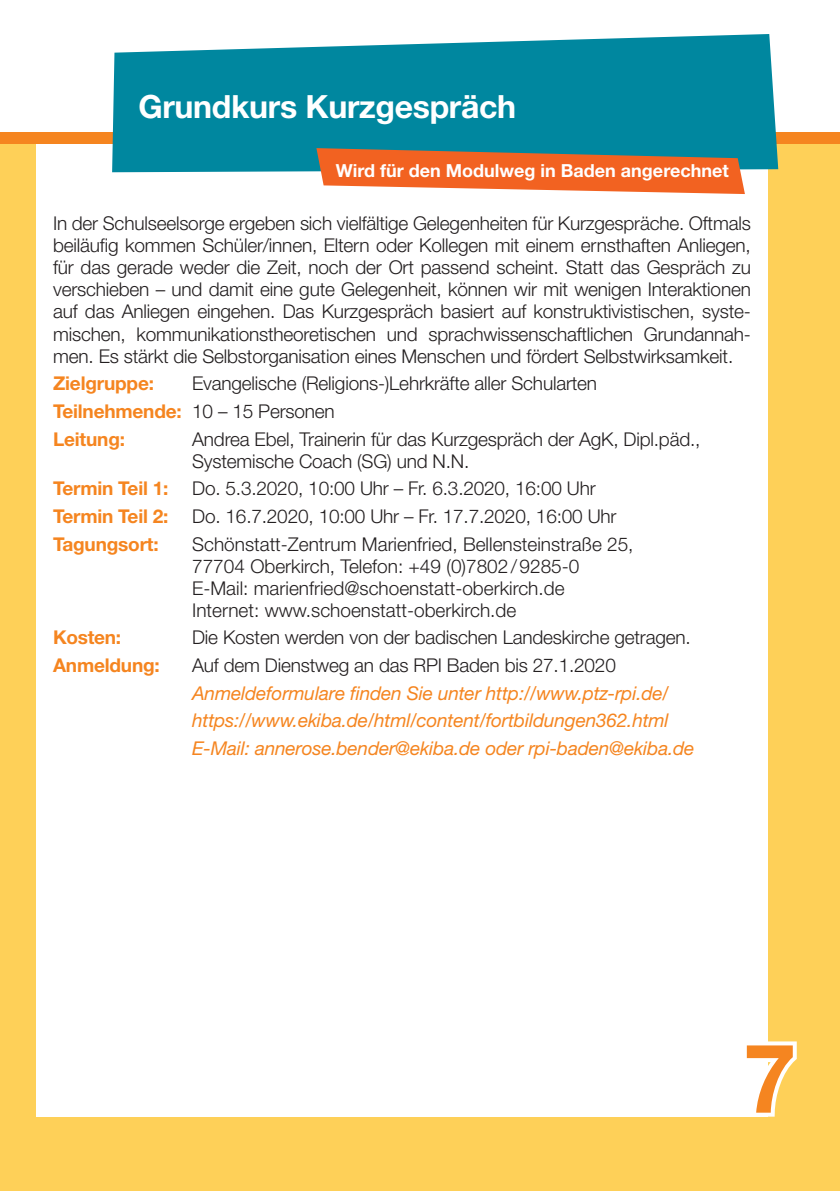
<style>
.page{position:relative;width:840px;height:1191px;background:#fff}
.page>*{position:absolute;margin:0;border:0;box-sizing:border-box;transform-origin:0 0}
.t1{font:700 96px "Helvetica Neue";color:#f58520}
.t2{font:700 32px "Helvetica Neue";letter-spacing:-.01em;color:#fff}
.t3{font:300 19px/22px "Helvetica Neue";letter-spacing:-.01em;color:#231f20}
.t4{font:italic 19px/27.6px "Helvetica Neue";letter-spacing:-.01em;color:#f58520}
.t5{font:700 19px "Helvetica Neue";letter-spacing:-.01em;color:#f58520}
.t6{font:700 18px "Helvetica Neue";color:#fff}
.s1{font-weight:700;color:#f58520}
</style>
<div class="page">
<div style="left:0;top:142px;width:839px;height:1049px;background:#fed058"></div>
<div style="left:36px;top:140px;width:731px;height:977px;background:#fff"></div>
<svg style="left:767px;top:1037px;width:30px;height:80px"></svg>
<div style="left:0;top:132px;width:839px;height:11px;background:#f58520"></div>
<svg style="left:111px;top:34px;width:669px;height:193px;fill:#00879f"></svg>
<svg style="left:312px;top:113px;width:437px;height:114px"></svg>
<h2 class="t2" style="left:138px;top:87px;width:379px">Grundkurs Kurzgespräch</h2>
<p class="t6" style="left:335px;top:159px;width:394px">Wird für den Modulweg in Baden angerechnet</p>
<p class="t3" style="left:53px;top:212px;width:699px;text-align:justify">In der Schulseelsorge ergeben sich vielfältige Gelegenheiten für Kurzgespräche. Oftmals beiläufig kommen Schüler/innen, Eltern oder Kollegen mit einem ernsthaften Anliegen, für das gerade weder die Zeit, noch der Ort passend scheint. Statt das Gespräch zu verschieben – und damit eine gute Gelegenheit, können wir mit wenigen Interaktionen auf das Anliegen eingehen. Das Kurzgespräch basiert auf konstruktivistischen, syste&shy;mischen, kommunikationstheoretischen und sprachwissenschaftlichen Grundannah&shy;men. Es stärkt die Selbstorganisation eines Menschen und fördert Selbstwirksamkeit.</p>
<p class="t5" style="left:53px;top:372px;width:102px">Zielgruppe:</p>
<p class="t3" style="left:53px;top:369px;width:545px;line-height:27.6px;text-indent:139px">Evangelische (Religions-)Lehrkräfte aller Schularten<br><span class="s1">Teilnehmende:</span> 10 – 15 Personen<br><span class="s1">Leitung:</span></p>
<p class="t3" style="left:192px;top:427px;width:509px">Andrea Ebel, Trainerin für das Kurzgespräch der AgK, Dipl.päd.,<br>Systemische Coach (SG) und N.N.</p>
<p class="t3" style="left:53px;top:474px;width:564px;line-height:27.6px"><span class="s1">Termin Teil 1:</span> Do. 5.3.2020, 10:00 Uhr – Fr. 6.3.2020, 16:00 Uhr<br><span class="s1">Termin Teil 2:</span> Do. 16.7.2020, 10:00 Uhr – Fr. 17.7.2020, 16:00 Uhr<br><span class="s1">Tagungsort:</span></p>
<p class="t3" style="left:192px;top:532px;width:442px">Schönstatt-Zentrum Marienfried, Bellensteinstraße 25, 77704 Oberkirch, Telefon: +49 (0)7802/9285-0<br>E-Mail: marienfried@schoenstatt-oberkirch.de Internet: www.schoenstatt-oberkirch.de</p>
<p class="t5" style="left:53px;top:626px;width:69px">Kosten:</p>
<p class="t3" style="left:192px;top:626px;width:500px">Die Kosten werden von der badischen Landeskirche getragen.</p>
<p class="t5" style="left:53px;top:653px;width:108px">Anmeldung:</p>
<p class="t3" style="left:192px;top:654px;width:425px">Auf dem Dienstweg an das RPI Baden bis 27.1.2020</p>
<p class="t4" style="left:192px;top:679px;width:503px">Anmeldeformulare finden Sie unter http://www.ptz-rpi.de/ https://www.ekiba.de/html/content/fortbildungen362.html<br>E-Mail: annerose.bender@ekiba.de oder rpi-baden@ekiba.de</p>
<h1 class="t1" style="left:742px;top:1019px;width:55px">7</h1>
</div>
